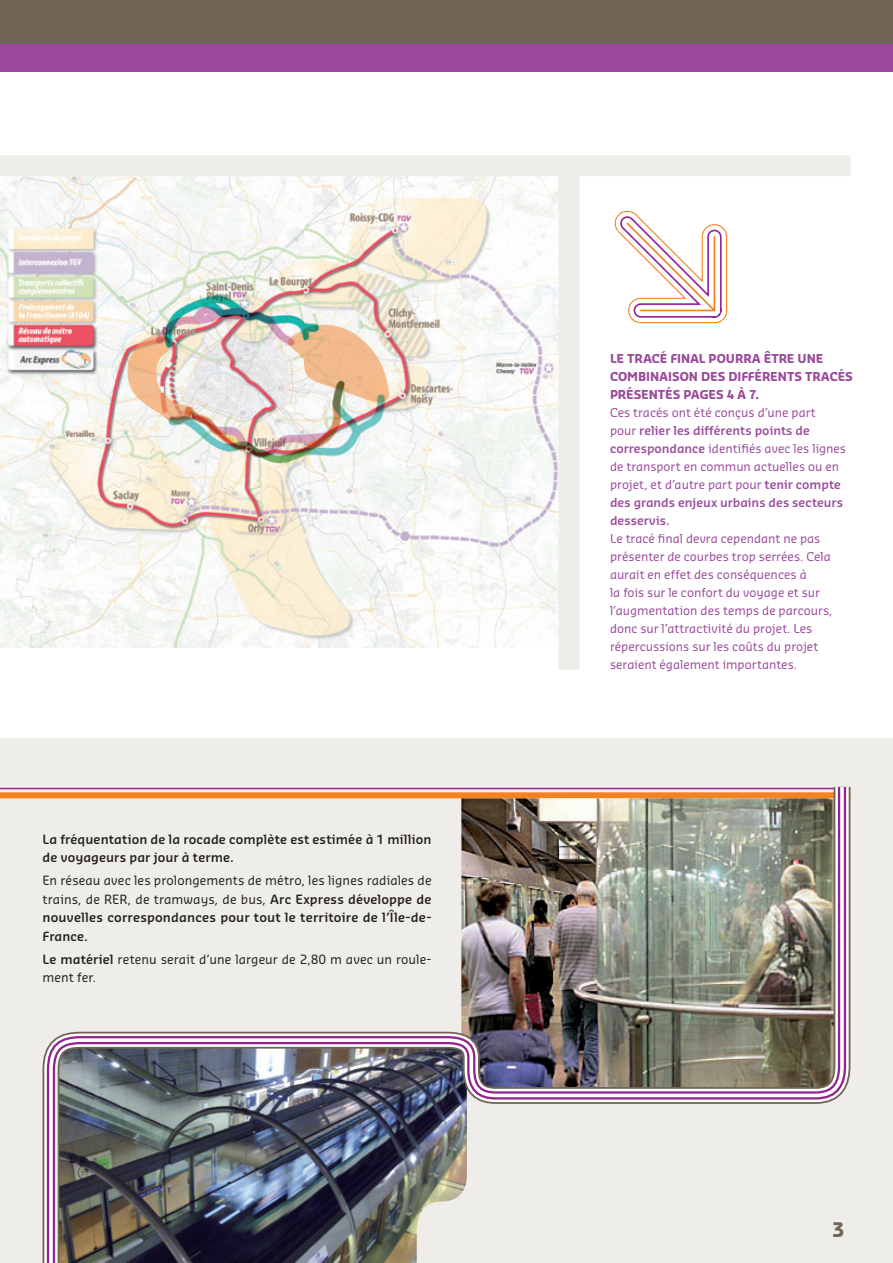
<style>
.page{position:relative;width:893px;height:1263px;background:#fff}
.page>*{position:absolute;margin:0;border:0;box-sizing:border-box;transform-origin:0 0}
.t1{font:600 21px "Bauhaus";color:#716557}
.t2{font:12.45px/18.6px "Sansa Std";letter-spacing:.01em;color:#231f20;text-align:justify}
.t3{font:600 12.45px/18.6px "Sansa Std";letter-spacing:.01em;color:#231f20}
.t4{font:12px/18px "Sansa Std";color:#9b499b}
.t5{font:700 12px/18px "Sansa Std";letter-spacing:-.005em;color:#9b499b}
.s1{font-weight:600}
</style>
<div class="page">
<div style="left:0;top:0;width:893px;height:49px;background:#716557"></div>
<div style="left:0;top:44px;width:893px;height:27px;background:#9b499b"></div>
<div style="left:0;top:739px;width:893px;height:524px;background:#eeede9"></div>
<hr style="left:0;top:788px;width:850px;height:1px;background:#90268f">
<div style="left:0;top:792px;width:850px;height:6px;background:#f58220"></div>
<svg style="left:0;top:155px;width:851px;height:488px"></svg>
<div style="left:558px;top:169px;width:21px;height:501px;background:#eeede9"></div>
<img style="left:47px;top:786px;width:799px;height:477px">
<p class="t3" style="left:43px;top:829px;width:391px">La fréquentation de la rocade complète est estimée à 1 million de voyageurs par jour à terme.</p>
<p class="t2" style="left:43px;top:870px;width:391px">En réseau avec les prolongements de métro, les lignes radiales de trains, de RER, de tramways, de bus, <span class="s1">Arc Express développe de nouvelles correspondances pour tout le territoire de l’Île-de-France.</span></p>
<p class="t2" style="left:43px;top:949px;width:391px"><span class="s1">Le matériel</span> retenu serait d’une largeur de 2,80 m avec un roule&shy;ment fer.</p>
<p class="t5" style="left:610px;top:349px;width:244px">LE TRACÉ FINAL POURRA ÊTRE UNE<br>COMBINAISON DES DIFFÉRENTS TRACÉS<br>PRÉSENTÉS PAGES 4 À 7.</p>
<p class="t4" style="left:610px;top:403px;width:238px">Ces tracés ont été conçus d’une part<br>pour <span class="s1">relier les différents points de correspondance</span> identifiés avec les lignes de transport en commun actuelles ou en projet, et d’autre part pour <span class="s1">tenir compte des grands enjeux urbains des secteurs desservis.</span></p>
<p class="t4" style="left:610px;top:529px;width:224px">Le tracé final devra cependant ne pas présenter de courbes trop serrées. Cela aurait en effet des conséquences à<br>la fois sur le confort du voyage et sur l’augmentation des temps de parcours, donc sur l’attractivité du projet. Les répercussions sur les coûts du projet seraient également importantes.</p>
<h1 class="t1" style="left:833px;top:1217px;width:13px">3</h1>
</div>
